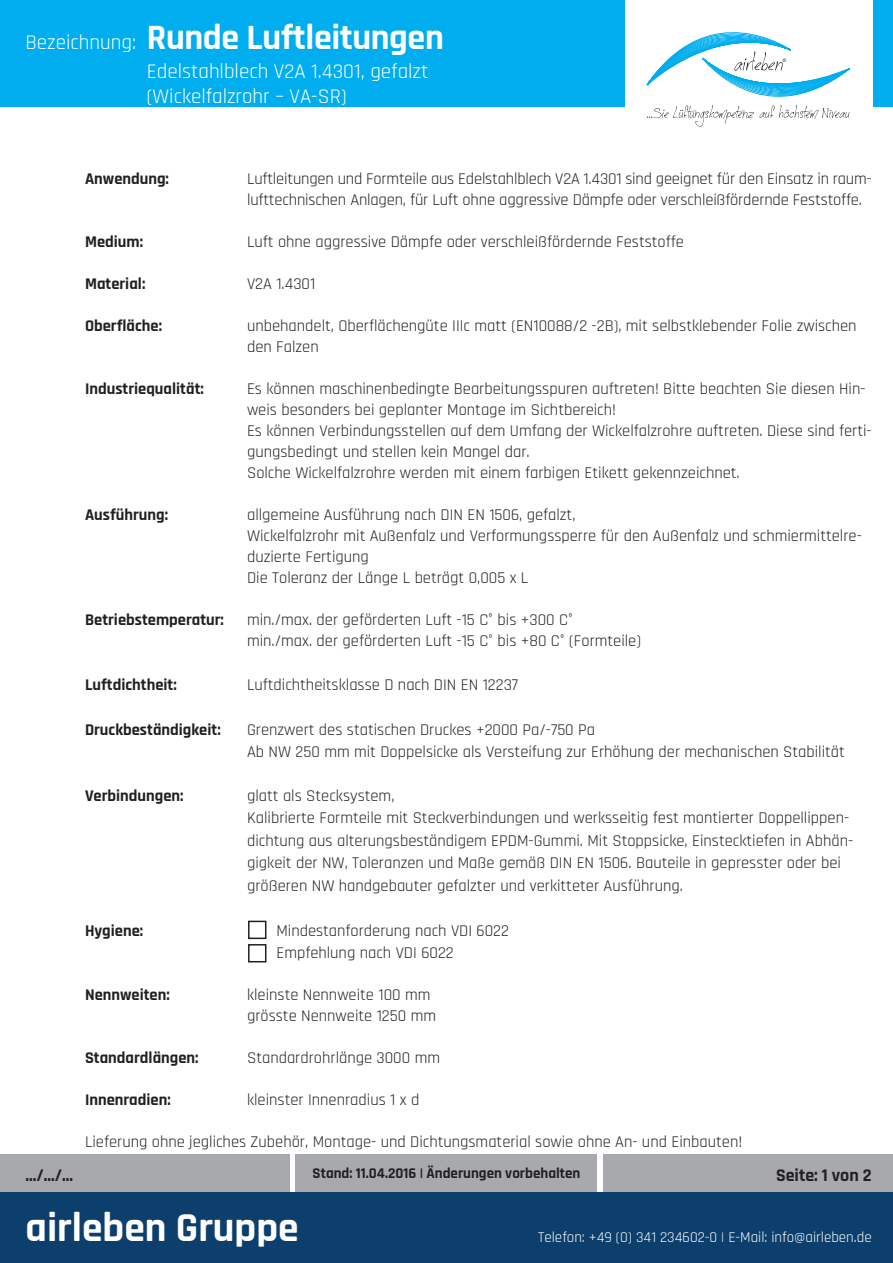
<style>
.page{position:relative;width:893px;height:1263px;background:#fff}
.page>*{position:absolute;margin:0;border:0;box-sizing:border-box;transform-origin:0 0}
.t1{font:700 41.55px "Rajdhani";color:#fff}
.t2{font:700 36px "Rajdhani";letter-spacing:-.01em;color:#fff}
.t3{font:21px/25.2px "Rajdhani";color:#fff}
.t4{font:700 18px "Rajdhani";color:#231f20}
.t5{font:16.5px/21px "Rajdhani";color:#231f20}
.t6{font:700 16.5px "Rajdhani";color:#231f20}
.t7{font:15px "Rajdhani";color:#fff}
.t8{font:700 15px "Rajdhani";color:#231f20}
.s1{font-weight:400;font-size:21px}
</style>
<div class="page">
<div style="left:604px;top:1154px;width:289px;height:39px;background:#a8a9ad"></div>
<div style="left:296px;top:1154px;width:301px;height:39px;background:#a8a9ad"></div>
<div style="left:0;top:1154px;width:289px;height:39px;background:#a8a9ad"></div>
<div style="left:0;top:0;width:893px;height:106px;background:#00aeef"></div>
<div style="left:0;top:1193px;width:893px;height:70px;background:#0c3f6c"></div>
<div style="left:625px;top:0;width:247px;height:149px;background:#fff"></div>
<svg style="left:647px;top:32px;width:203px;height:95px"></svg>
<div style="left:248px;top:921px;width:18px;height:18px;border:2px solid #231f20"></div>
<div style="left:248px;top:944px;width:18px;height:18px;border:2px solid #231f20"></div>
<h2 class="t2" style="left:26px;top:16px;width:420px"><span class="s1">Bezeichnung:</span> Runde Luftleitungen</h2>
<p class="t3" style="left:147px;top:59px;width:283px">Edelstahlblech V2A 1.4301, gefalzt (Wickelfalzrohr – VA-SR)</p>
<p class="t6" style="left:85px;top:169px;width:85px">Anwendung:</p>
<p class="t5" style="left:247px;top:169px;width:626px">Luftleitungen und Formteile aus Edelstahlblech V2A 1.4301 sind geeignet für den Einsatz in raum&shy;lufttechnischen Anlagen, für Luft ohne aggressive Dämpfe oder verschleißfördernde Feststoffe.</p>
<p class="t6" style="left:85px;top:232px;width:60px">Medium:</p>
<p class="t5" style="left:247px;top:232px;width:438px">Luft ohne aggressive Dämpfe oder verschleißfördernde Feststoffe</p>
<p class="t6" style="left:85px;top:274px;width:62px">Material:</p>
<p class="t5" style="left:247px;top:274px;width:70px">V2A 1.4301</p>
<p class="t6" style="left:85px;top:316px;width:79px">Oberfläche:</p>
<p class="t5" style="left:247px;top:316px;width:611px">unbehandelt, Oberflächengüte IIIc matt (EN10088/2 -2B), mit selbstklebender Folie zwischen den Falzen</p>
<p class="t6" style="left:85px;top:379px;width:120px">Industriequalität:</p>
<p class="t5" style="left:247px;top:379px;width:626px">Es können maschinenbedingte Bearbeitungsspuren auftreten! Bitte beachten Sie diesen Hin&shy;weis besonders bei geplanter Montage im Sichtbereich!<br>Es können Verbindungsstellen auf dem Umfang der Wickelfalzrohre auftreten. Diese sind ferti&shy;gungsbedingt und stellen kein Mangel dar.<br>Solche Wickelfalzrohre werden mit einem farbigen Etikett gekennzeichnet.</p>
<p class="t6" style="left:85px;top:505px;width:85px">Ausführung:</p>
<p class="t5" style="left:247px;top:505px;width:616px">allgemeine Ausführung nach DIN EN 1506, gefalzt,<br>Wickelfalzrohr mit Außenfalz und Verformungssperre für den Außenfalz und schmiermittelre&shy;duzierte Fertigung<br>Die Toleranz der Länge L beträgt 0,005 x L</p>
<p class="t6" style="left:85px;top:610px;width:140px">Betriebstemperatur:</p>
<p class="t5" style="left:247px;top:610px;width:396px">min./max. der geförderten Luft -15 C° bis +300 C° min./max. der geförderten Luft -15 C° bis +80 C° (Formteile)</p>
<p class="t6" style="left:85px;top:674px;width:93px">Luftdichtheit:</p>
<p class="t5" style="left:247px;top:674px;width:273px">Luftdichtheitsklasse D nach DIN EN 12237</p>
<p class="t6" style="left:85px;top:719px;width:137px">Druckbeständigkeit:</p>
<p class="t5" style="left:247px;top:719px;width:599px;line-height:22.5px">Grenzwert des statischen Druckes +2000 Pa/-750 Pa<br>Ab NW 250 mm mit Doppelsicke als Versteifung zur Erhöhung der mechanischen Stabilität</p>
<p class="t6" style="left:85px;top:785px;width:100px">Verbindungen:</p>
<p class="t5" style="left:247px;top:785px;width:608px;line-height:22.5px">glatt als Stecksystem,<br>Kalibrierte Formteile mit Steckverbindungen und werksseitig fest montierter Doppellippen&shy;dichtung aus alterungsbeständigem EPDM-Gummi. Mit Stoppsicke, Einstecktiefen in Abhän&shy;gigkeit der NW, Toleranzen und Maße gemäß DIN EN 1506. Bauteile in gepresster oder bei größeren NW handgebauter gefalzter und verkitteter Ausführung.</p>
<p class="t6" style="left:85px;top:920px;width:60px">Hygiene:</p>
<p class="t5" style="left:276px;top:920px;width:234px;line-height:22.5px">Mindestanforderung nach VDI 6022<br>Empfehlung nach VDI 6022</p>
<p class="t6" style="left:85px;top:985px;width:86px">Nennweiten:</p>
<p class="t5" style="left:247px;top:985px;width:191px">kleinste Nennweite 100 mm grösste Nennweite 1250 mm</p>
<p class="t6" style="left:85px;top:1048px;width:115px">Standardlängen:</p>
<p class="t5" style="left:247px;top:1048px;width:195px">Standardrohrlänge 3000 mm</p>
<p class="t6" style="left:85px;top:1090px;width:87px">Innenradien:</p>
<p class="t5" style="left:247px;top:1090px;width:174px">kleinster Innenradius 1 x d</p>
<p class="t5" style="left:85px;top:1132px;width:659px">Lieferung ohne jegliches Zubehör, Montage- und Dichtungsmaterial sowie ohne An- und Einbauten!</p>
<p class="t4" style="left:26px;top:1164px;width:49px">.../.../...</p>
<p class="t8" style="left:313px;top:1164px;width:269px">Stand: 11.04.2016 | Änderungen vorbehalten</p>
<p class="t4" style="left:776px;top:1164px;width:97px">Seite: 1 von 2</p>
<h1 class="t1" style="left:26px;top:1202px;width:275px">airleben Gruppe</h1>
<p class="t7" style="left:538px;top:1228px;width:335px">Telefon: +49 (0) 341 234602-0 | E-Mail: info@airleben.de</p>
</div>
